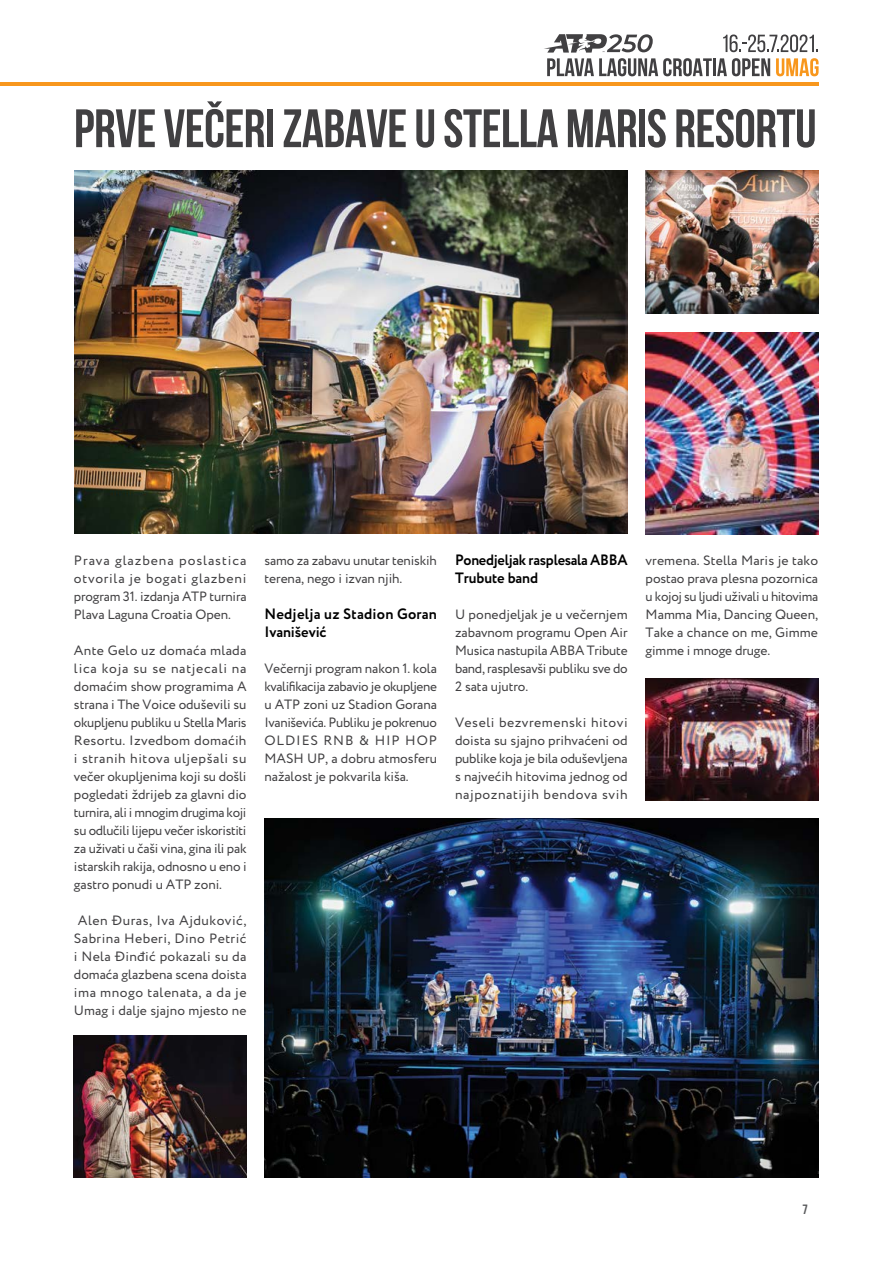
<style>
.page{position:relative;width:893px;height:1263px;background:#fff}
.page>*{position:absolute;margin:0;border:0;box-sizing:border-box;transform-origin:0 0}
.t1{font:700 54px "Bebas Neue";letter-spacing:-.01em;color:#414042}
.t2{font:700 15px/18px "Circe";letter-spacing:-.005em;color:#000;scale:.96 1}
.t3{font:700 15px/18px "Circe";letter-spacing:-.005em;color:#000}
.t4{font:13.5px/18px "Circe";letter-spacing:-.005em;color:#414042;text-align:justify}
.t5{font:700 13.5px "Bebas Neue";color:#58595b}
</style>
<div class="page">
<hr style="left:0;top:82px;width:819px;height:3px;background:#f8971d">
<svg style="left:544px;top:34px;width:275px;height:42px"></svg>
<img style="left:646px;top:678px;width:172px;height:122px">
<img style="left:74px;top:1035px;width:173px;height:143px">
<img style="left:265px;top:818px;width:553px;height:360px">
<img style="left:646px;top:171px;width:172px;height:143px">
<img style="left:74px;top:171px;width:554px;height:363px">
<img style="left:646px;top:332px;width:172px;height:202px">
<h1 class="t1" style="left:74px;top:99px;width:744px">PRVE VEČERI ZABAVE U STELLA MARIS RESORTU</h1>
<p class="t4" style="left:74px;top:551px;width:174px">Prava glazbena poslastica otvorila je bogati glazbeni program 31. izdanja ATP turnira Plava Laguna Croatia Open.</p>
<p class="t4" style="left:74px;top:641px;width:174px">Ante Gelo uz domaća mlada lica koja su se natjecali na domaćim show programima A strana i The Voice oduševili su okupljenu publiku u Stella Maris Resortu. Izvedbom domaćih i stranih hitova uljepšali su večer okupljenima koji su došli pogledati ždrijeb za glavni dio turnira, ali i mnogim drugima koji su odlučili lijepu večer iskoristiti za uživati u čaši vina, gina ili pak istarskih rakija, odnosno u eno i gastro ponudi u ATP zoni.</p>
<p class="t4" style="left:74px;top:911px;width:174px">Alen Đuras, Iva Ajduković, Sabrina Heberi, Dino Petrić i Nela Đinđić pokazali su da domaća glazbena scena doista ima mnogo talenata, a da je Umag i dalje sjajno mjesto ne</p>
<p class="t4" style="left:265px;top:551px;width:174px">samo za zabavu unutar teniskih terena, nego i izvan njih.</p>
<p class="t3" style="left:265px;top:605px;width:174px">Nedjelja uz Stadion Goran<br>Ivanišević</p>
<p class="t4" style="left:265px;top:659px;width:174px">Večernji program nakon 1. kola kvalifikacija zabavio je okupljene u ATP zoni uz Stadion Gorana Ivaniševića. Publiku je pokrenuo OLDIES RNB &amp; HIP HOP MASH UP, a dobru atmosferu nažalost je pokvarila kiša.</p>
<p class="t2" style="left:455px;top:551px;width:181px">Ponedjeljak rasplesala ABBA<br>Trubute band</p>
<p class="t4" style="left:455px;top:605px;width:174px">U ponedjeljak je u večernjem zabavnom programu Open Air Musica nastupila ABBA Tribute band, rasplesavši publiku sve do 2 sata ujutro.</p>
<p class="t4" style="left:455px;top:713px;width:174px">Veseli bezvremenski hitovi doista su sjajno prihvaćeni od publike koja je bila oduševljena s najvećih hitovima jednog od najpoznatijih bendova svih</p>
<p class="t4" style="left:646px;top:551px;width:174px">vremena. Stella Maris je tako postao prava plesna pozornica u kojoj su ljudi uživali u hitovima Mamma Mia, Dancing Queen, Take a chance on me, Gimme gimme i mnoge druge.</p>
<p class="t5" style="left:803px;top:1201px;width:7px">7</p>
</div>
